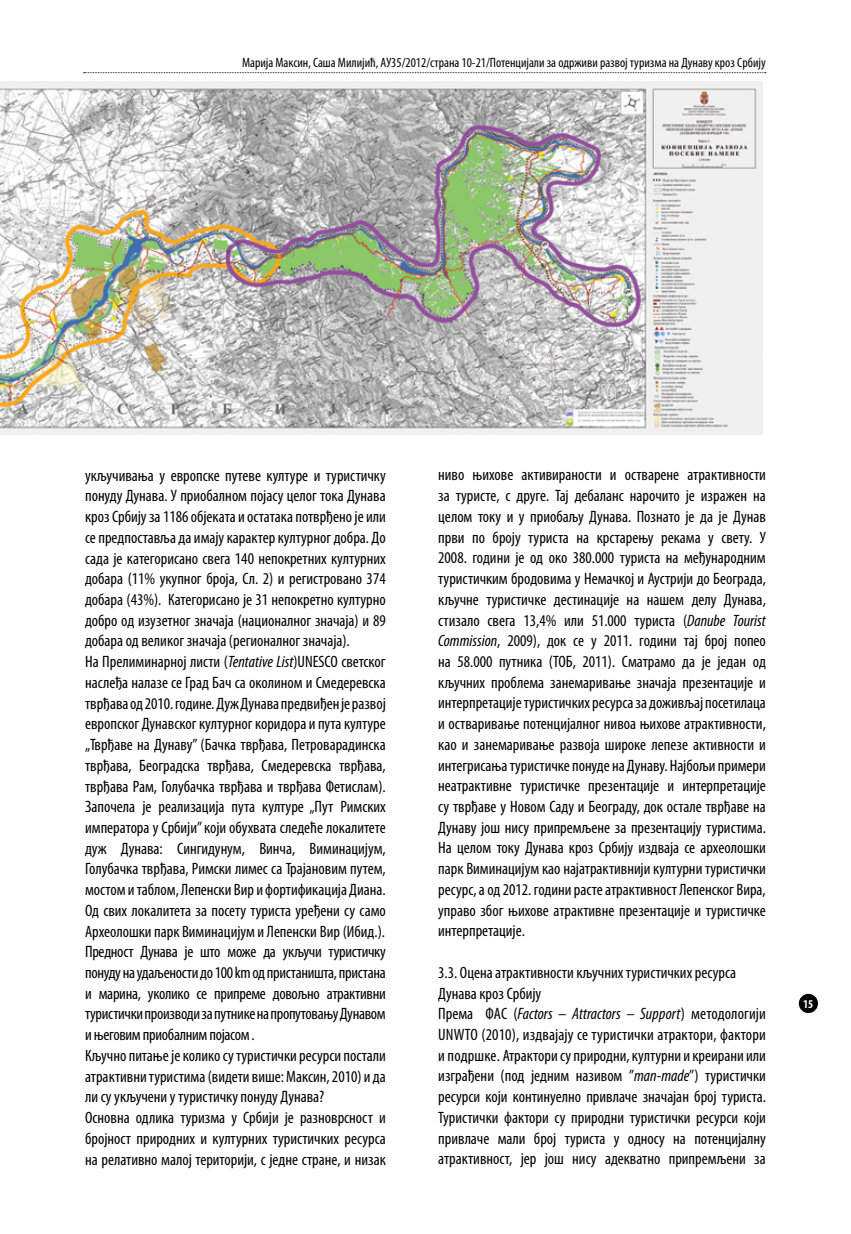
<style>
.page{position:relative;width:851px;height:1234px;background:#fff}
.page>*{position:absolute;margin:0;border:0;box-sizing:border-box;transform-origin:0 0}
.t1{font:condensed 16.5px/20.7px "Myriad Pro";color:#000}
.t2{font:condensed 13.5px "Myriad Pro";color:#000}
.t3{font:700 condensed 12px "Myriad Pro";color:#fff}
.s1{font-style:italic}
</style>
<div class="page">
<div style="left:798px;top:993px;width:19px;height:19px;background:#000;border-radius:50%"></div>
<svg style="left:84px;top:72px;width:681px;height:1px"></svg>
<img style="left:0;top:81px;width:762px;height:353px">
<p class="t2" style="left:242px;top:55px;width:525px">Марија Максин, Саша Милијић, АУ35/2012/страна 10-21/Потенцијали за одрживи развој туризма на дунаву кроз србију</p>
<p class="t1" style="left:85px;top:464px;width:302px">укључивања у европске путеве културе и туристичку понуду Дунава. У приобалном појасу целог тока Дунава кроз Србију за 1186 објеката и остатака потврђено је или се предпоставља да имају карактер културног добра. До сада је категорисано свега 140 непокретних културних добара (11% укупног броја, Сл. 2) и регистровано 374 добара (43%). Категорисано је 31 непокретно културно добро од изузетног значаја (националног значаја) и 89 добара од великог значаја (регионалног значаја).<br>На Прелиминарној листи (<span class="s1">Tentative List</span>)UNESCO светског наслеђа налазе се Град Бач са околином и Смедеревска тврђава од 2010. године<span class="s1">.</span> Дуж Дунава предвиђен је развој европског Дунавског културног коридора и пута културе „Тврђаве на Дунаву” (Бачка тврђава, Петроварадинска тврђава, Београдска тврђава, Смедеревска тврђава, тврђава Рам, Голубачка тврђава и тврђава Фетислам).<br>Започела је реализација пута културе „Пут Римских императора у Србији” који обухвата следеће локалитете дуж Дунава: Сингидунум, Винча, Виминацијум, Голубачка тврђава, Римски лимес са Трајановим путем, мостом и таблом, Лепенски вир и фортификација Диана.<br>Од свих локалитета за посету туриста уређени су само Археолошки парк Виминацијум и Лепенски вир (Ибид.).<br>Предност Дунава је што може да укључи туристичку понуду на удаљености до 100 km од пристаништа, пристана и марина, уколико се припреме довољно атрактивни туристички производи за путнике на пропутовању Дунавом и његовим приобалним појасом .<br>Кључно питање је колико су туристички ресурси постали атрактивни туристима (видети више: Максин, 2010) и да ли су укључени у туристичку понуду Дунава?<br>Основна одлика туризма у Србији је разноврсност и бројност природних и културних туристичких ресурса на релативно малој територији, с једне стране, и низак</p>
<p class="t1" style="left:438px;top:464px;width:329px;text-align:justify">ниво њихове активираности и остварене атрактивности за туристе, с друге. Тај дебаланс нарочито је изражен на целом току и у приобаљу Дунава. Познато је да је Дунав први по броју туриста на крстарењу рекама у свету. У 2008. години је од око 380.000 туриста на међународним туристичким бродовима у Немачкој и Аустрији до Београда, кључне туристичке дестинације на нашем делу Дунава, стизало свега 13,4% или 51.000 туриста (<span class="s1">Danube Tourist Commission</span>, 2009), док се у 2011. години тај број попео на 58.000 путника (ТОБ, 2011). Сматрамо да је један од кључних проблема занемаривање значаја презентације и интерпретације туристичких ресурса за доживљај посетилаца и остваривање потенцијалног нивоа њихове атрактивности, као и занемаривање развоја широке лепезе активности и интегрисања туристичке понуде на Дунаву. Најбољи примери неатрактивне туристичке презентације и интерпретације су тврђаве у Новом Саду и Београду, док остале тврђаве на Дунаву још нису припремљене за презентацију туристима.<br>На целом току Дунава кроз Србију издваја се археолошки парк Виминацијум као најатрактивнији културни туристички ресурс, а од 2012. години расте атрактивност Лепенског Вира, управо због њихове атрактивне презентације и туристичке интерпретације.</p>
<p class="t1" style="left:438px;top:961px;width:329px">3.3. Оцена атрактивности кључних туристичких ресурса Дунава кроз Србију<br>Према ФАС (<span class="s1">Factors – Attractors – Support</span>) методологији UNWTO (2010), издвајају се туристички атрактори, фактори и подршке. Атрактори су природни, културни и креирани или изграђени (под једним називом ”<span class="s1">man-made</span>”) туристички ресурси који континуелно привлаче значајан број туриста.<br>Туристички фактори су природни туристички ресурси који привлаче мали број туриста у односу на потенцијалну атрактивност, јер још нису адекватно припремљени за</p>
<p class="t3" style="left:803px;top:996px;width:12px">15</p>
</div>
